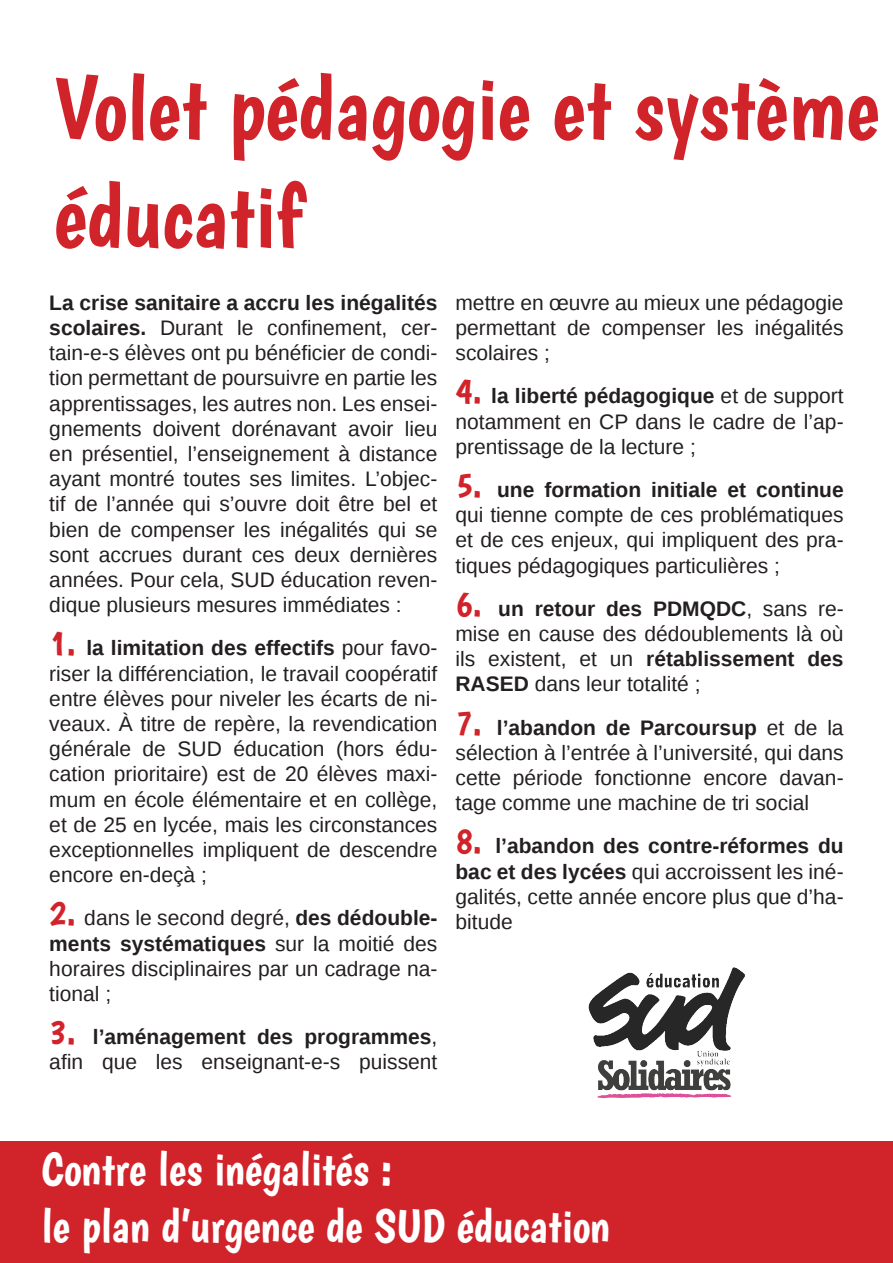
<style>
.page{position:relative;width:893px;height:1263px;background:#fff}
.page>*{position:absolute;margin:0;border:0;box-sizing:border-box;transform-origin:0 0}
.t1{font:90px/108px "Boogaloo";color:#d1232a}
.t2{font:47.1px "Boogaloo";color:#fff}
.t3{font:21px/25.2px "Liberation Sans";color:#231f20;text-align:justify}
.s1{font-weight:700}
.s2{font-family:"Boogaloo";font-size:36px;color:#d1232a}
</style>
<div class="page">
<div style="left:0;top:1141px;width:893px;height:122px;background:#d1232a"></div>
<img style="left:588px;top:967px;width:157px;height:131px">
<p class="t1" style="left:54px;top:54px;width:827px">Volet pédagogie et système éducatif</p>
<p class="t3" style="left:49px;top:291px;width:390px"><span class="s1">La crise sanitaire a accru les inégalités scolaires.</span> Durant le confinement, cer&shy;tain-e-s élèves ont pu bénéficier de condi&shy;tion permettant de poursuivre en partie les apprentissages, les autres non. Les ensei&shy;gnements doivent dorénavant avoir lieu en présentiel, l’enseignement à distance ayant montré toutes ses limites. L’objec&shy;tif de l’année qui s’ouvre doit être bel et bien de compenser les inégalités qui se sont accrues durant ces deux dernières années. Pour cela, SUD éducation reven&shy;dique plusieurs mesures immédiates :</p>
<p class="t3" style="left:49px;top:636px;width:390px"><span class="s2">1.</span> <span class="s1">la limitation des effectifs</span> pour favo&shy;riser la différenciation, le travail coopératif entre élèves pour niveler les écarts de ni&shy;veaux. À titre de repère, la revendication générale de SUD éducation (hors édu&shy;cation prioritaire) est de 20 élèves maxi&shy;mum en école élémentaire et en collège, et de 25 en lycée, mais les circonstances exceptionnelles impliquent de descendre encore en-deçà ;</p>
<p class="t3" style="left:49px;top:906px;width:390px"><span class="s2">2.</span> dans le second degré, <span class="s1">des dédouble&shy;ments systématiques</span> sur la moitié des horaires disciplinaires par un cadrage na&shy;tional ;</p>
<p class="t3" style="left:49px;top:1025px;width:390px"><span class="s2">3.</span> <span class="s1">l’aménagement des programmes</span>, afin que les enseignant-e-s puissent</p>
<p class="t3" style="left:455px;top:291px;width:390px">mettre en œuvre au mieux une pédagogie permettant de compenser les inégalités scolaires ;</p>
<p class="t3" style="left:455px;top:384px;width:390px"><span class="s2">4.</span> <span class="s1">la liberté pédagogique</span> et de support notamment en CP dans le cadre de l’ap&shy;prentissage de la lecture ;</p>
<p class="t3" style="left:455px;top:478px;width:390px"><span class="s2">5.</span> <span class="s1">une formation initiale et continue </span>qui tienne compte de ces problématiques et de ces enjeux, qui impliquent des pra&shy;tiques pédagogiques particulières ;</p>
<p class="t3" style="left:455px;top:597px;width:390px"><span class="s2">6.</span> <span class="s1">un retour des PDMQDC</span>, sans re&shy;mise en cause des dédoublements là où ils existent, et un <span class="s1">rétablissement des RASED</span> dans leur totalité ;</p>
<p class="t3" style="left:455px;top:716px;width:390px"><span class="s2">7.</span> <span class="s1">l’abandon de Parcoursup</span> et de la sélection à l’entrée à l’université, qui dans cette période fonctionne encore davan&shy;tage comme une machine de tri social</p>
<p class="t3" style="left:455px;top:834px;width:390px"><span class="s2">8.</span> <span class="s1">l’abandon des contre-réformes du bac et des lycées</span> qui accroissent les iné&shy;galités, cette année encore plus que d’ha&shy;bitude</p>
<p class="t2" style="left:42px;top:1141px;width:353px">Contre les inégalités :</p>
<p class="t2" style="left:42px;top:1197px;width:570px">le plan d’urgence de SUD éducation</p>
</div>
